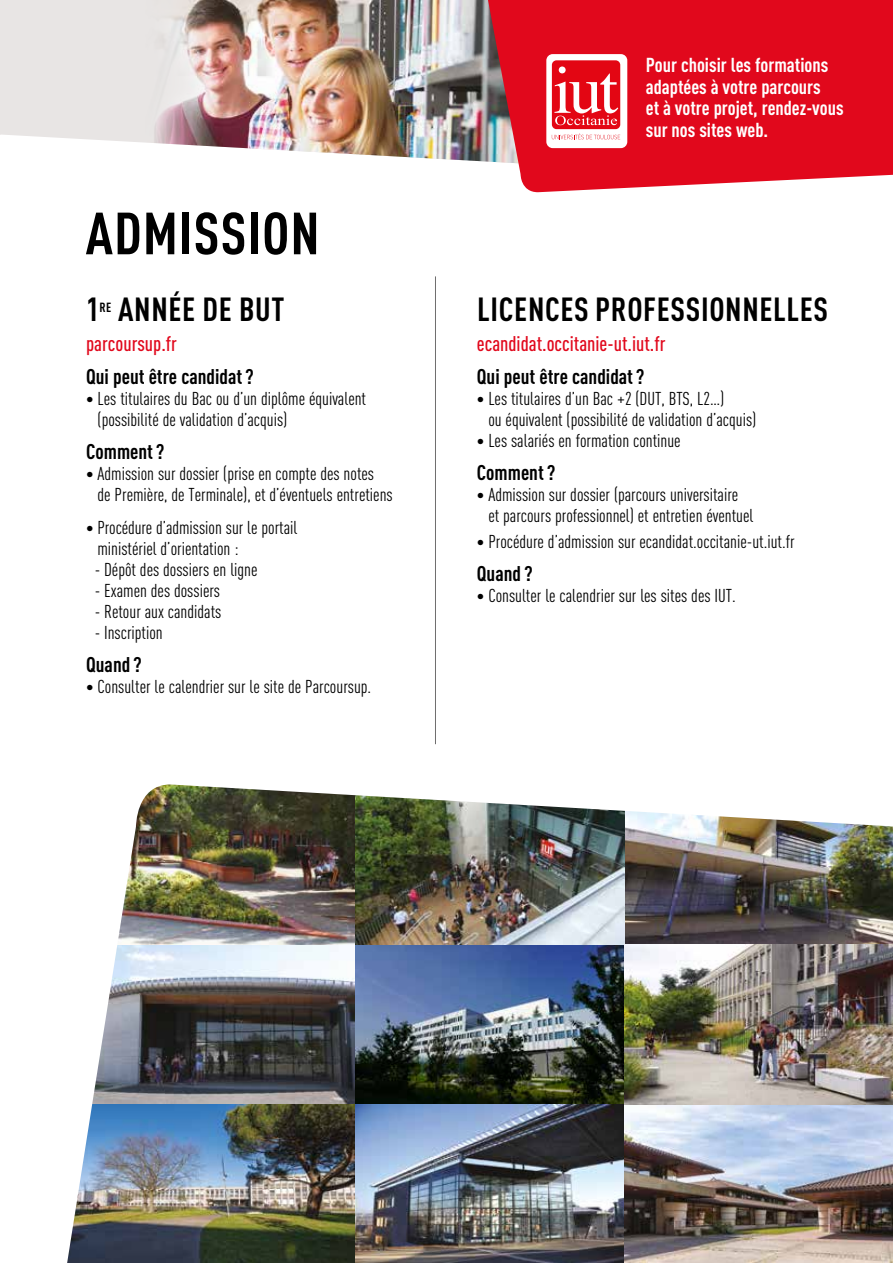
<style>
.page{position:relative;width:893px;height:1263px;background:#fff}
.page>*{position:absolute;margin:0;border:0;box-sizing:border-box;transform-origin:0 0}
.t1{font:700 condensed 58.5px "DIN Pro";letter-spacing:.02em;color:#000}
.t2{font:700 condensed 33px "DIN Pro";letter-spacing:.02em;color:#000}
.t3{font:700 condensed 21px "DIN Pro";color:#000}
.t4{font:500 condensed 21px "DIN Pro";color:#e1081c}
.t5{font:700 condensed 19.95px/21.3px "DIN Pro";color:#fff}
.t6{font:condensed 18.45px/21px "DIN Pro";color:#000}
.t7{font:700 condensed 13.05px "DIN Pro";color:#000}
.s1{font-weight:500;font-size:16.5px}
</style>
<div class="page">
<img style="left:67px;top:192px;width:826px;height:1071px">
<img style="left:1px;top:0;width:483px;height:162px">
<img style="left:0;top:0;width:1px;height:135px">
<svg style="left:484px;top:0;width:409px;height:192px;fill:#e1081c"></svg>
<hr style="left:435px;top:276px;width:1px;height:468px;background:#706f6f">
<div style="left:546px;top:54px;width:81px;height:94px;background:#fff;border-radius:6px"></div>
<div style="left:552px;top:60px;width:68px;height:69px;background:#e30613;border-radius:5px"></div>
<svg style="left:552px;top:133px;width:68px;height:6px"></svg>
<svg style="left:554px;top:67px;width:64px;height:58px"></svg>
<h1 class="t1" style="left:86px;top:189px;width:235px">ADMISSION</h1>
<h2 class="t2" style="left:86px;top:284px;width:15px">1</h2>
<p class="t7" style="left:100px;top:298px;width:13px">RE</p>
<h2 class="t2" style="left:118px;top:284px;width:168px">ANNÉE DE BUT</h2>
<p class="t4" style="left:86px;top:328px;width:92px">parcoursup.fr</p>
<p class="t3" style="left:86px;top:361px;width:169px">Qui peut être candidat ?</p>
<p class="t6" style="left:98px;top:387px;width:270px;text-indent:-11px"><span class="s1">•</span> Les titulaires du Bac ou d’un diplôme équivalent (possibilité de validation d’acquis)</p>
<p class="t3" style="left:86px;top:436px;width:80px">Comment ?</p>
<p class="t6" style="left:98px;top:462px;width:297px;text-indent:-11px"><span class="s1">•</span> Admission sur dossier (prise en compte des notes<br>de Première, de Terminale), et d’éventuels entretiens</p>
<p class="t6" style="left:97px;top:516px;width:202px;text-indent:-11px"><span class="s1">•</span> Procédure d’admission sur le portail ministériel d’orientation :</p>
<p class="t6" style="left:95px;top:558px;width:164px">- Dépôt des dossiers en ligne</p>
<p class="t6" style="left:95px;top:579px;width:127px">- Examen des dossiers</p>
<p class="t6" style="left:95px;top:600px;width:128px">- Retour aux candidats</p>
<p class="t6" style="left:95px;top:621px;width:70px">- Inscription</p>
<p class="t3" style="left:86px;top:649px;width:57px">Quand ?</p>
<p class="t6" style="left:86px;top:675px;width:287px"><span class="s1">•</span> Consulter le calendrier sur le site de Parcoursup.</p>
<p class="t5" style="left:646px;top:53px;width:199px">Pour choisir les formations adaptées à votre parcours<br>et à votre projet, rendez-vous sur nos sites web.</p>
<h2 class="t2" style="left:477px;top:284px;width:352px">LICENCES PROFESSIONNELLES</h2>
<p class="t4" style="left:477px;top:328px;width:190px">ecandidat.occitanie-ut.iut.fr</p>
<p class="t3" style="left:477px;top:361px;width:169px">Qui peut être candidat ?</p>
<p class="t6" style="left:488px;top:387px;width:270px;text-indent:-11px"><span class="s1">•</span> Les titulaires d’un Bac +2 (DUT, BTS, L2…)<br>ou équivalent (possibilité de validation d’acquis)</p>
<p class="t6" style="left:477px;top:429px;width:205px"><span class="s1">•</span> Les salariés en formation continue</p>
<p class="t3" style="left:477px;top:457px;width:80px">Comment ?</p>
<p class="t6" style="left:488px;top:483px;width:267px;text-indent:-11px"><span class="s1">•</span> Admission sur dossier (parcours universitaire et parcours professionnel) et entretien éventuel</p>
<p class="t6" style="left:477px;top:529px;width:319px"><span class="s1">•</span> Procédure d’admission sur ecandidat.occitanie-ut.iut.fr</p>
<p class="t3" style="left:477px;top:557px;width:57px">Quand ?</p>
<p class="t6" style="left:477px;top:583px;width:260px"><span class="s1">•</span> Consulter le calendrier sur les sites des IUT.</p>
</div>
